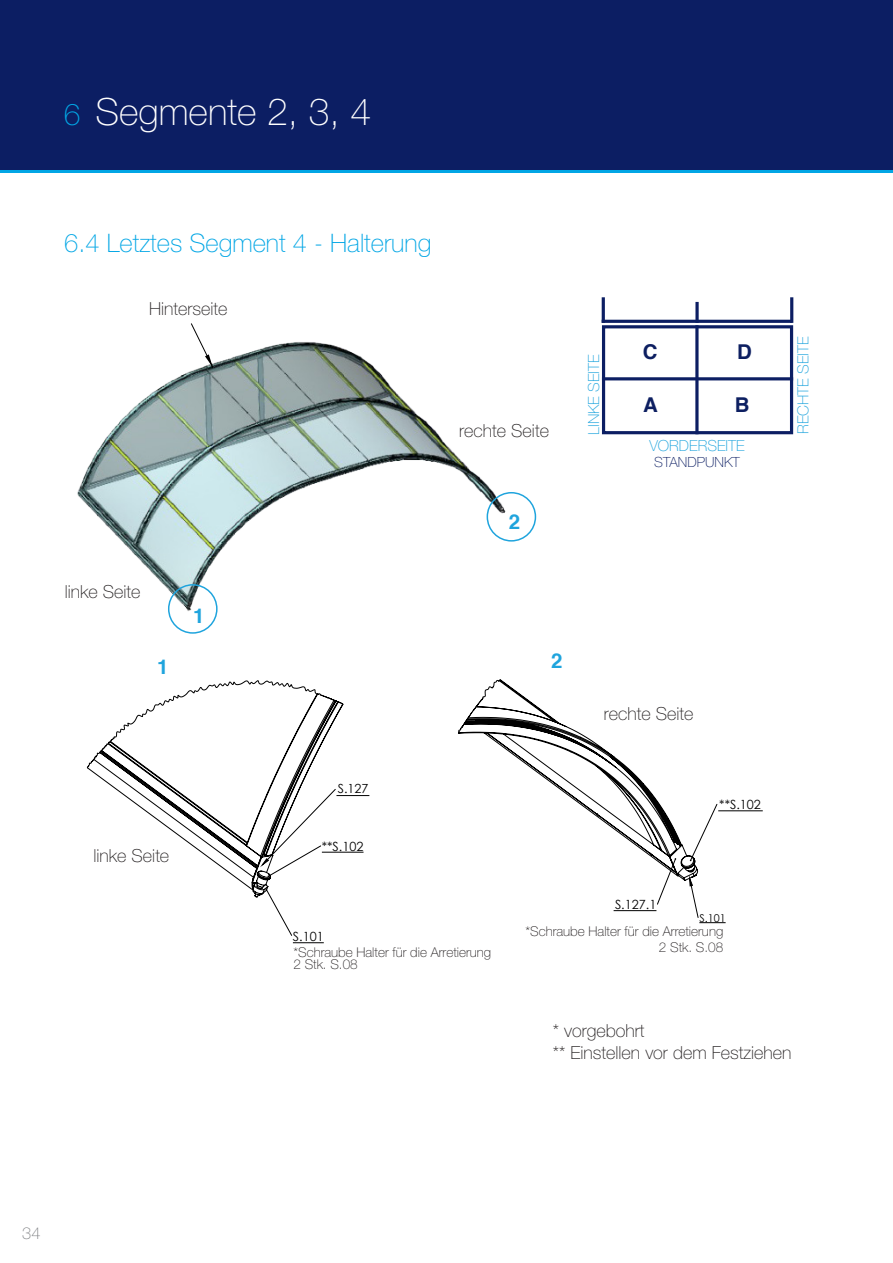
<style>
.page{position:relative;width:893px;height:1263px;background:#fff}
.page>*{position:absolute;margin:0;border:0;box-sizing:border-box;transform-origin:0 0}
.t1{font:100 37.5px "Helvetica Neue LT Pro";color:#fff}
.t2{font:100 25.5px "Helvetica Neue LT Pro";color:#02a6e5}
.t3{font:700 20.4px "Helvetica";color:#1fa4dd}
.t4{font:700 20.4px "Helvetica";color:#0d1f61}
.t5{font:100 18px "Helvetica Neue LT Pro";color:#231f20}
.t6{font:100 16.5px "Helvetica Neue LT Pro";color:#808285}
.t7{font:100 15.3px "Helvetica Neue LT Pro";color:#1fa4dd}
.t8{font:100 14.1px "Helvetica Neue LT Pro";color:#0c1e63}
.t9{font:100 13.5px/12px "Helvetica Neue LT Pro";color:#231f20}
.t10{font:12.6px "Century Gothic";color:#000}
.t11{font:10.8px "Century Gothic";color:#000}
.s1{font-size:30px;color:#02a6e5}
</style>
<div class="page">
<div style="left:0;top:0;width:893px;height:172px;background:#0c1e63"></div>
<hr style="left:0;top:170px;width:893px;height:2px;background:#02a6e5">
<hr style="left:322px;top:852px;width:42px;height:1px;background:#000">
<hr style="left:293px;top:942px;width:31px;height:1px;background:#000">
<hr style="left:336px;top:795px;width:33px;height:1px;background:#000">
<svg style="left:270px;top:897px;width:23px;height:39px"></svg>
<svg style="left:186px;top:680px;width:130px;height:13px"></svg>
<svg style="left:87px;top:693px;width:257px;height:204px"></svg>
<img style="left:77px;top:342px;width:446px;height:292px">
<svg style="left:190px;top:323px;width:24px;height:45px"></svg>
<div style="left:168px;top:584px;width:50px;height:50px;border:2px solid #1fa4dd;border-radius:50%"></div>
<div style="left:487px;top:492px;width:49px;height:50px;border:2px solid #1fa4dd;border-radius:50%"></div>
<hr style="left:614px;top:910px;width:42px;height:1px;background:#000">
<hr style="left:718px;top:810px;width:45px;height:1px;background:#000">
<svg style="left:657px;top:804px;width:69px;height:119px"></svg>
<svg style="left:458px;top:679px;width:240px;height:202px"></svg>
<div style="left:602px;top:325px;width:191px;height:109px;border:3px solid #0c1e63"></div>
<hr style="left:602px;top:377px;width:191px;height:3px;background:#0c1e63">
<svg style="left:695px;top:325px;width:4px;height:109px"></svg>
<hr style="left:602px;top:297px;width:3px;height:26px;background:#0c1e63">
<hr style="left:602px;top:320px;width:190px;height:3px;background:#0c1e63">
<svg style="left:695px;top:302px;width:4px;height:21px"></svg>
<hr style="left:790px;top:297px;width:3px;height:26px;background:#0c1e63">
<p class="t1" style="left:64px;top:90px;width:309px"><span class="s1">6</span> Segmente 2, 3, 4</p>
<p class="t2" style="left:64px;top:229px;width:369px">6.4 Letztes Segment 4 - Halterung</p>
<p class="t5" style="left:149px;top:298px;width:80px">Hinterseite</p>
<p class="t5" style="left:459px;top:420px;width:91px">rechte Seite</p>
<p class="t3" style="left:509px;top:505px;width:13px">2</p>
<p class="t5" style="left:65px;top:581px;width:77px">linke Seite</p>
<p class="t3" style="left:193px;top:600px;width:13px">1</p>
<p class="t3" style="left:157px;top:650px;width:13px">1</p>
<p class="t3" style="left:551px;top:644px;width:13px">2</p>
<p class="t10" style="left:338px;top:779px;width:32px">S.127</p>
<p class="t5" style="left:94px;top:845px;width:77px">linke Seite</p>
<p class="t10" style="left:322px;top:837px;width:43px">**S.102</p>
<p class="t7" style="left:585px;top:435px;width:82px;rotate:-90deg">LINKE SEITE</p>
<p class="t4" style="left:643px;top:336px;width:16px">C</p>
<p class="t4" style="left:737px;top:336px;width:16px">D</p>
<p class="t4" style="left:643px;top:388px;width:16px">A</p>
<p class="t4" style="left:735px;top:388px;width:16px">B</p>
<p class="t7" style="left:649px;top:437px;width:97px">VORDERSEITE</p>
<p class="t8" style="left:654px;top:454px;width:87px">STANDPUNKT</p>
<p class="t5" style="left:604px;top:703px;width:91px">rechte Seite</p>
<p class="t10" style="left:719px;top:795px;width:43px">**S.102</p>
<p class="t10" style="left:615px;top:896px;width:43px">S.127.1</p>
<p class="t11" style="left:699px;top:910px;width:28px">S.101</p>
<p class="t10" style="left:293px;top:928px;width:32px">S.101</p>
<p class="t9" style="left:293px;top:946px;width:199px">*Schraube Halter für die Arretierung<br>2 Stk. S.08</p>
<p class="t9" style="left:525px;top:923px;width:199px;line-height:16.2px;text-align:right">*Schraube Halter für die Arretierung<br>2 Stk. S.08</p>
<p class="t7" style="left:794px;top:434px;width:99px;rotate:-90deg">RECHTE SEITE</p>
<p class="t5" style="left:553px;top:1021px;width:93px">* vorgebohrt</p>
<p class="t5" style="left:553px;top:1042px;width:240px">** Einstellen vor dem Festziehen</p>
<p class="t6" style="left:22px;top:1223px;width:20px">34</p>
</div>
